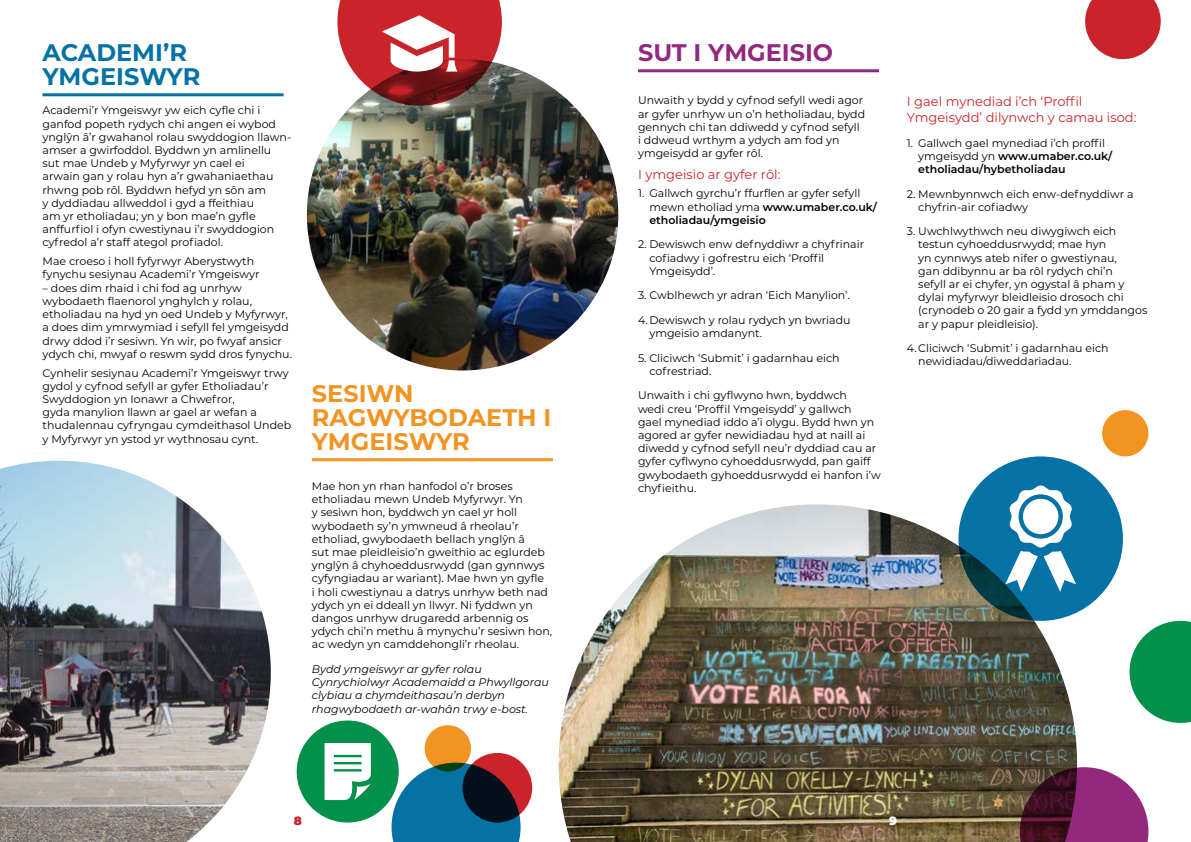
<style>
.page{position:relative;width:1191px;height:842px;background:#fff}
.page>*{position:absolute;margin:0;border:0;box-sizing:border-box;transform-origin:0 0}
.t1{font:700 24px/24px "Montserrat";color:#f39322}
.t2{font:700 24px/24px "Montserrat";color:#0472a4}
.t3{font:700 24px "Montserrat";color:#93297e}
.t4{font:13px/15.6px "Montserrat";color:#ca242b}
.t5{font:900 12px "Montserrat";color:#fff}
.t6{font:900 12px "Montserrat";color:#ca242b}
.t7{font:11px/13.2px "Montserrat";color:#000}
.t8{font:italic 11px/13.2px "Montserrat";color:#000}
.s1{font-weight:600}
</style>
<div class="page">
<img style="left:307px;top:59px;width:311px;height:311px;border-radius:156px">
<hr style="left:43px;top:93px;width:240px;height:3px;background:#0472a4">
<hr style="left:312px;top:458px;width:241px;height:3px;background:#f39322">
<img style="left:0;top:461px;width:271px;height:381px">
<svg style="left:337px;top:0;width:165px;height:106px"></svg>
<hr style="left:638px;top:69px;width:241px;height:3px;background:#93297e">
<img style="left:558px;top:504px;width:519px;height:338px">
<svg style="left:1020px;top:767px;width:128px;height:75px"></svg>
<div style="left:1102px;top:410px;width:46px;height:46px;background:#f39322;border-radius:50%"></div>
<svg style="left:958px;top:456px;width:165px;height:165px;fill:#0472a4"></svg>
<svg style="left:1085px;top:0;width:75px;height:59px"></svg>
<svg style="left:1129px;top:621px;width:62px;height:102px"></svg>
<svg style="left:1005px;top:485px;width:71px;height:107px"></svg>
<div style="left:297px;top:720px;width:102px;height:102px;background:#02904b;border-radius:50%"></div>
<div style="left:462px;top:753px;width:70px;height:69px;background:#ca242b;border-radius:50%"></div>
<div style="left:424px;top:725px;width:47px;height:46px;background:#f39322;border-radius:50%"></div>
<svg style="left:391px;top:763px;width:129px;height:79px"></svg>
<svg style="left:324px;top:743px;width:47px;height:57px"></svg>
<h1 class="t2" style="left:43px;top:39px;width:159px">ACADEMI’R<br>YMGEISWYR</h1>
<p class="t7" style="left:43px;top:104px;width:250px">Academi’r Ymgeiswyr yw eich cyfle chi i ganfod popeth rydych chi angen ei wybod ynglŷn â’r gwahanol rolau swyddogion llawn&shy;amser a gwirfoddol. Byddwn yn amlinellu sut mae Undeb y Myfyrwyr yn cael ei<br>arwain gan y rolau hyn a’r gwahaniaethau rhwng pob rôl. Byddwn hefyd yn sôn am<br>y dyddiadau allweddol i gyd a ffeithiau<br>am yr etholiadau; yn y bon mae’n gyfle anffurfiol i ofyn cwestiynau i’r swyddogion cyfredol a’r staff ategol profiadol.</p>
<p class="t7" style="left:43px;top:254px;width:218px">Mae croeso i holl fyfyrwyr Aberystwyth fynychu sesiynau Academi’r Ymgeiswyr</p>
<p class="t7" style="left:43px;top:281px;width:251px">– does dim rhaid i chi fod ag unrhyw wybodaeth flaenorol ynghylch y rolau, etholiadau na hyd yn oed Undeb y Myfyrwyr, a does dim ymrwymiad i sefyll fel ymgeisydd drwy ddod i’r sesiwn. Yn wir, po fwyaf ansicr ydych chi, mwyaf o reswm sydd dros fynychu.</p>
<p class="t7" style="left:43px;top:366px;width:250px">Cynhelir sesiynau Academi’r Ymgeiswyr trwy gydol y cyfnod sefyll ar gyfer Etholiadau’r Swyddogion yn Ionawr a Chwefror,<br>gyda manylion llawn ar gael ar wefan a thudalennau cyfryngau cymdeithasol Undeb y Myfyrwyr yn ystod yr wythnosau cynt.</p>
<h1 class="t1" style="left:312px;top:380px;width:241px">SESIWN<br>RAGWYBODAETH I<br>YMGEISWYR</h1>
<p class="t7" style="left:312px;top:479px;width:242px">Mae hon yn rhan hanfodol o’r broses etholiadau mewn Undeb Myfyrwyr. Yn<br>y sesiwn hon, byddwch yn cael yr holl wybodaeth sy’n ymwneud â rheolau’r etholiad, gwybodaeth bellach ynglŷn â<br>sut mae pleidleisio’n gweithio ac eglurdeb ynglŷn â chyhoeddusrwydd (gan gynnwys cyfyngiadau ar wariant). Mae hwn yn gyfle<br>i holi cwestiynau a datrys unrhyw beth nad ydych yn ei ddeall yn llwyr. Ni fyddwn yn dangos unrhyw drugaredd arbennig os ydych chi’n methu â mynychu’r sesiwn hon, ac wedyn yn camddehongli’r rheolau.</p>
<p class="t8" style="left:312px;top:662px;width:238px">Bydd ymgeiswyr ar gyfer rolau Cynrychiolwyr Academaidd a Phwyllgorau clybiau a chymdeithasau’n derbyn rhagwybodaeth ar-wahân trwy e-bost.</p>
<p class="t6" style="left:294px;top:812px;width:10px">8</p>
<h1 class="t3" style="left:638px;top:35px;width:197px">SUT I YMGEISIO</h1>
<p class="t7" style="left:638px;top:94px;width:229px">Unwaith y bydd y cyfnod sefyll wedi agor ar gyfer unrhyw un o’n hetholiadau, bydd gennych chi tan ddiwedd y cyfnod sefyll i ddweud wrthym a ydych am fod yn ymgeisydd ar gyfer rôl.</p>
<p class="t4" style="left:638px;top:166px;width:144px">I ymgeisio ar gyfer rôl:</p>
<p class="t7" style="left:649px;top:187px;width:229px;text-indent:-11px">1. Gallwch gyrchu’r ffurflen ar gyfer sefyll mewn etholiad yma <span class="s1">www.umaber.co.uk/ etholiadau/ymgeisio</span></p>
<p class="t7" style="left:649px;top:237px;width:216px;text-indent:-11px">2. Dewiswch enw defnyddiwr a chyfrinair cofiadwy i gofrestru eich ‘Proffil<br>Ymgeisydd’.</p>
<p class="t7" style="left:638px;top:288px;width:213px">3. Cwblhewch yr adran ‘Eich Manylion’.</p>
<p class="t7" style="left:649px;top:313px;width:203px;text-indent:-11px">4. Dewiswch y rolau rydych yn bwriadu ymgeisio amdanynt.</p>
<p class="t7" style="left:649px;top:351px;width:192px;text-indent:-11px">5. Cliciwch ‘Submit’ i gadarnhau eich cofrestriad.</p>
<p class="t7" style="left:638px;top:388px;width:244px">Unwaith i chi gyflwyno hwn, byddwch<br>wedi creu ‘Proffil Ymgeisydd’ y gallwch<br>gael mynediad iddo a’i olygu. Bydd hwn yn agored ar gyfer newidiadau hyd at naill ai diwedd y cyfnod sefyll neu’r dyddiad cau ar gyfer cyflwyno cyhoeddusrwydd, pan gaiff gwybodaeth gyhoeddusrwydd ei hanfon i’w chyfieithu.</p>
<p class="t4" style="left:907px;top:94px;width:231px">I gael mynediad i’ch ‘Proffil<br>Ymgeisydd’ dilynwch y camau isod:</p>
<p class="t7" style="left:918px;top:136px;width:195px;text-indent:-11px">1. Gallwch gael mynediad i’ch proffil ymgeisydd yn <span class="s1">www.umaber.co.uk/ etholiadau/hybetholiadau</span></p>
<p class="t7" style="left:918px;top:187px;width:217px;text-indent:-11px">2. Mewnbynnwch eich enw-defnyddiwr a chyfrin-air cofiadwy</p>
<p class="t7" style="left:918px;top:224px;width:231px;text-indent:-11px">3. Uwchlwythwch neu diwygiwch eich testun cyhoeddusrwydd; mae hyn<br>yn cynnwys ateb nifer o gwestiynau,<br>gan ddibynnu ar ba rôl rydych chi’n<br>sefyll ar ei chyfer, yn ogystal â pham y dylai myfyrwyr bleidleisio drosoch chi (crynodeb o 20 gair a fydd yn ymddangos ar y papur pleidleisio).</p>
<p class="t7" style="left:918px;top:341px;width:192px;text-indent:-11px">4.Cliciwch ‘Submit’ i gadarnhau eich newidiadau/diweddariadau.</p>
<p class="t5" style="left:889px;top:812px;width:9px">9</p>
</div>
